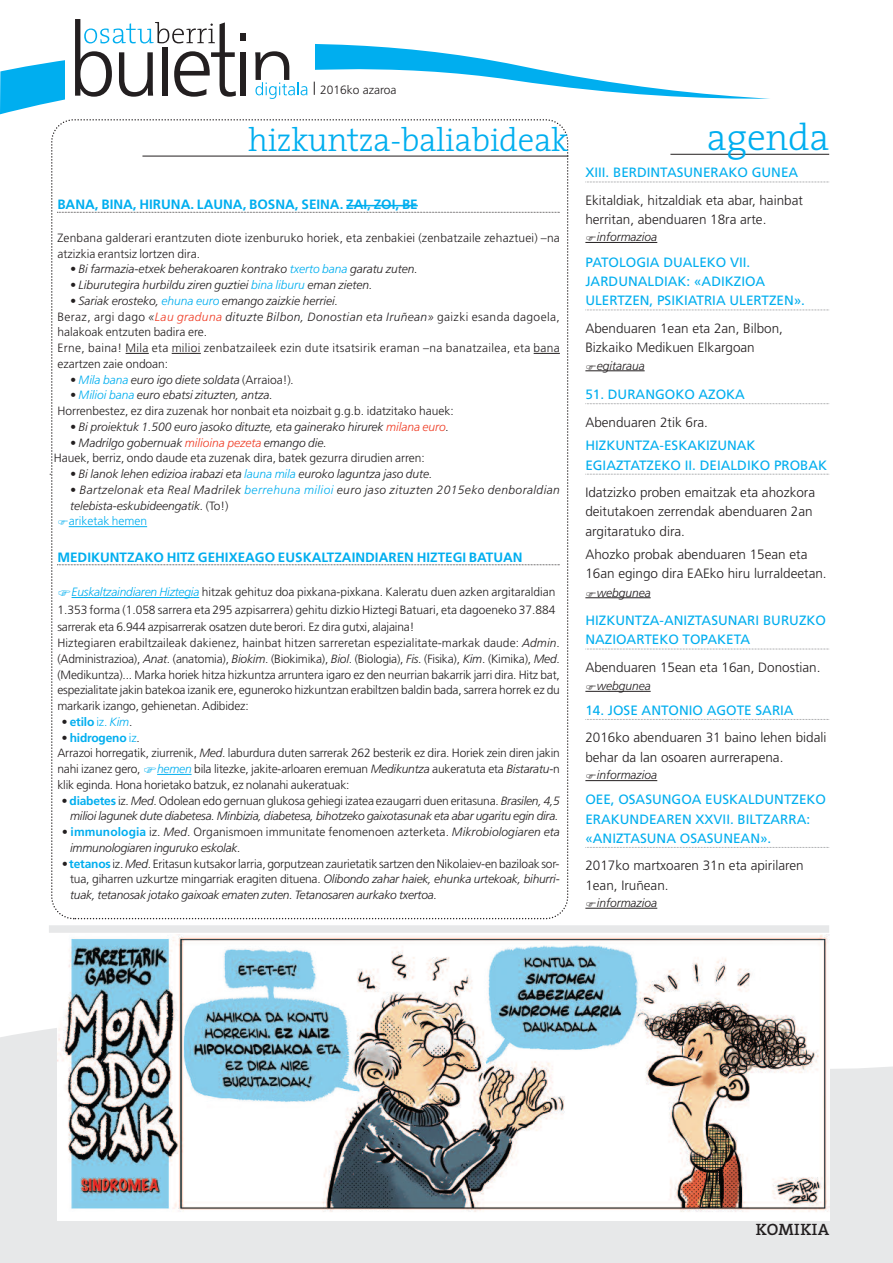
<style>
.page{position:relative;width:893px;height:1263px;background:#fff}
.page>*{position:absolute;margin:0;border:0;box-sizing:border-box;transform-origin:0 0}
.t1{font:300 37.5px "The Serif";letter-spacing:-.01em;color:#00aeef}
.t2{font:300 33px "The Serif";letter-spacing:-.01em;color:#00aeef}
.t3{font:600 16.5px "The Serif";letter-spacing:.02em;color:#231f20}
.t4{font:300 13.5px/19.2px "Frutiger";color:#231f20}
.t5{font:13.5px/19.2px "Frutiger";color:#00aeef}
.t6{font:700 13.5px "Frutiger";color:#00aeef}
.t7{font:300 12px/15.8px "Frutiger";color:#231f20}
.t8{font:italic 300 12px/15.8px "Frutiger";color:#231f20}
.t9{font:300 12px/15.8px "Frutiger";letter-spacing:.025em;color:#231f20}
.t10{font:italic 300 12px/15.8px "Frutiger";letter-spacing:-.02em;color:#231f20;text-align:center}
.t11{font:italic 300 12px/15.8px "Frutiger";letter-spacing:.035em;color:#231f20}
.t12{font:700 12px "Frutiger";letter-spacing:-.015em;color:#00aeef}
.s1{color:#00aeef}
.s2{font-style:italic}
.s3{font-style:italic;color:#00aeef}
.s4{font-style:italic;color:#ef3c25}
.s5{font-style:normal}
.s6{color:#ef3c25}
.s7{font-style:normal;color:#00aeef}
.s8{font-weight:300;font-style:italic;color:#231f20}
.s9{font-weight:300}
.s10{font-weight:300;font-style:italic}
.s11{font-weight:300;color:#231f20}
.s12{font-weight:700;color:#00aeef}
.s13{font-weight:700;font-style:normal;color:#00aeef}
</style>
<div class="page">
<svg style="left:51px;top:119px;width:518px;height:801px"></svg>
<hr style="left:142px;top:156px;width:426px;height:1px;background:#231f20">
<svg style="left:57px;top:212px;width:503px;height:1px"></svg>
<hr style="left:346px;top:205px;width:72px;height:1px;background:#00aeef">
<svg style="left:126px;top:353px;width:23px;height:1px"></svg>
<svg style="left:172px;top:353px;width:29px;height:1px"></svg>
<svg style="left:534px;top:353px;width:26px;height:1px"></svg>
<hr style="left:69px;top:526px;width:78px;height:1px;background:#00aeef">
<svg style="left:57px;top:564px;width:503px;height:1px"></svg>
<hr style="left:72px;top:597px;width:127px;height:1px;background:#00aeef">
<hr style="left:157px;top:774px;width:35px;height:1px;background:#00aeef">
<svg style="left:0;top:44px;width:770px;height:70px"></svg>
<div style="left:65px;top:16px;width:249px;height:102px;background:#fff"></div>
<svg style="left:255px;top:51px;width:52px;height:48px"></svg>
<svg style="left:75px;top:19px;width:171px;height:78px"></svg>
<svg style="left:314px;top:82px;width:1px;height:13px"></svg>
<div style="left:0;top:1028px;width:893px;height:235px;background:#e7e8e9"></div>
<div style="left:49px;top:925px;width:780px;height:8px;background:#e7e8e9"></div>
<hr style="left:670px;top:154px;width:159px;height:1px;background:#231f20">
<svg style="left:585px;top:182px;width:244px;height:1px"></svg>
<svg style="left:585px;top:310px;width:244px;height:1px"></svg>
<svg style="left:585px;top:403px;width:244px;height:1px"></svg>
<svg style="left:585px;top:474px;width:244px;height:1px"></svg>
<svg style="left:585px;top:649px;width:244px;height:1px"></svg>
<svg style="left:585px;top:719px;width:244px;height:1px"></svg>
<svg style="left:585px;top:847px;width:244px;height:1px"></svg>
<hr style="left:585px;top:370px;width:60px;height:1px;background:#231f20">
<hr style="left:585px;top:597px;width:66px;height:1px;background:#231f20">
<hr style="left:585px;top:691px;width:66px;height:1px;background:#231f20">
<hr style="left:585px;top:242px;width:72px;height:1px;background:#231f20">
<hr style="left:585px;top:780px;width:72px;height:1px;background:#231f20">
<hr style="left:585px;top:908px;width:72px;height:1px;background:#231f20">
<img style="left:58px;top:935px;width:771px;height:286px">
<svg style="left:58px;top:520px;width:10px;height:5px"></svg>
<svg style="left:59px;top:590px;width:11px;height:6px"></svg>
<svg style="left:144px;top:767px;width:12px;height:5px"></svg>
<p class="t7" style="left:320px;top:83px;width:78px">2016ko azaroa</p>
<h2 class="t2" style="left:248px;top:129px;width:322px">hizkuntza-baliabideak</h2>
<p class="t6" style="left:57px;top:199px;width:362px">BANA, BINA, HIRUNA. LAUNA, BOSNA, SEINA. ZAI, ZOI, BE</p>
<p class="t7" style="left:57px;top:231px;width:504px">Zenbana galderari erantzuten diote izenburuko horiek, eta zenbakiei (zenbatzaile zehaztuei) –na atzizkia erantsiz lortzen dira.</p>
<p class="t8" style="left:70px;top:262px;width:349px">• Bi farmazia-etxek beherakoaren kontrako <span class="s1">txerto bana</span> garatu zuten.</p>
<p class="t8" style="left:70px;top:278px;width:304px">• Liburutegira hurbildu ziren guztiei <span class="s1">bina liburu</span> eman zieten.</p>
<p class="t9" style="left:57px;top:294px;width:504px;text-indent:13px"><span class="s2">• Sariak erosteko,</span> <span class="s3">ehuna euro</span> <span class="s2">emango zaizkie herriei.<br></span>Beraz, argi dago <span class="s2">«</span><span class="s4">Lau graduna</span> <span class="s2">dituzte Bilbon, Donostian eta Iruñean»</span> gaizki esanda dagoela, halakoak entzuten badira ere.<br>Erne, baina! Mila eta milioi zenbatzaileek ezin dute itsatsirik eraman –na banatzailea, eta bana ezartzen zaie ondoan:</p>
<p class="t8" style="left:70px;top:372px;width:225px">• <span class="s1">Mila bana</span> euro igo diete soldata <span class="s5">(Arraioa!)</span>.</p>
<p class="t7" style="left:57px;top:388px;width:398px;text-indent:13px"><span class="s2">•</span> <span class="s3">Milioi bana</span> <span class="s2">euro ebatsi zituzten, antza.<br></span>Horrenbestez, ez dira zuzenak hor nonbait eta noizbait g.g.b. idatzitako hauek:</p>
<p class="t8" style="left:70px;top:420px;width:381px">• Bi proiektuk 1.500 euro jasoko dituzte, eta gainerako hirurek <span class="s6">milana euro</span>.</p>
<p class="t8" style="left:70px;top:435px;width:258px">• Madrilgo gobernuak <span class="s6">milioina pezeta</span> emango die.</p>
<p class="t7" style="left:54px;top:451px;width:373px">Hauek, berriz, ondo daude eta zuzenak dira, batek gezurra dirudien arren:</p>
<p class="t8" style="left:49px;top:467px;width:385px"><span class="s5">·</span> • Bi lanok lehen edizioa irabazi eta <span class="s1">launa mila</span> euroko laguntza jaso dute.</p>
<p class="t11" style="left:69px;top:483px;width:493px">• Bartzelonak eta Real Madrilek <span class="s1">berrehuna milioi</span> euro jaso zituzten 2015eko denboraldian telebista-eskubideengatik. <span class="s5">(To!)<br></span><span class="s7">ariketak hemen</span></p>
<p class="t6" style="left:57px;top:551px;width:467px">MEDIKUNTZAKO HITZ GEHIXEAGO EUSKALTZAINDIAREN HIZTEGI BATUAN</p>
<p class="t7" style="left:57px;top:584px;width:500px;line-height:17.5px;text-align:justify;text-indent:14px"><span class="s3">Euskaltzaindiaren Hiztegia</span> hitzak gehituz doa pixkana-pixkana. Kaleratu duen azken argitaraldian 1.353 forma (1.058 sarrera eta 295 azpisarrera) gehitu dizkio Hiztegi Batuari, eta dagoeneko 37.884 sarrerak eta 6.944 azpisarrerak osatzen dute berori. Ez dira gutxi, alajaina!</p>
<p class="t7" style="left:57px;top:636px;width:504px;text-align:justify">Hiztegiaren erabiltzaileak dakienez, hainbat hitzen sarreretan espezialitate-markak daude: <span class="s2">Admin</span>. (Administrazioa), <span class="s2">Anat</span>. (anatomia), <span class="s2">Biokim</span>. (Biokimika), <span class="s2">Biol</span>. (Biologia), <span class="s2">Fis</span>. (Fisika), <span class="s2">Kim</span>. (Kimika), <span class="s2">Med</span>. (Medikuntza)... Marka horiek hitza hizkuntza arruntera igaro ez den neurrian bakarrik jarri dira. Hitz bat, espezialitate jakin batekoa izanik ere, eguneroko hizkuntzan erabiltzen baldin bada, sarrera horrek ez du markarik izango, gehienetan. Adibidez:</p>
<p class="t12" style="left:62px;top:717px;width:72px"><span class="s8">•</span> etilo <span class="s9">iz.</span> <span class="s10">Kim</span><span class="s11">.</span></p>
<p class="t7" style="left:57px;top:730px;width:504px;text-indent:4px"><span class="s2">•</span> <span class="s12">hidrogeno</span> <span class="s1">iz</span>.<br>Arrazoi horregatik, ziurrenik, <span class="s2">Med</span>. laburdura duten sarrerak 262 besterik ez dira. Horiek zein diren jakin nahi izanez gero,</p>
<p class="t7" style="left:57px;top:762px;width:504px;text-indent:100px"><span class="s3">hemen</span> bila litezke, jakite-arloaren eremuan <span class="s2">Medikuntza</span> aukeratuta eta <span class="s2">Bistaratu</span>-n klik eginda. Hona horietako batzuk, ez nolanahi aukeratuak:</p>
<p class="t10" style="left:62px;top:793px;width:500px">• <span class="s13">diabetes</span> <span class="s5">iz.</span> Med<span class="s5">. Odolean edo gernuan glukosa gehiegi izatea ezaugarri duen eritasuna.</span> Brasilen, 4,5 milioi lagunek dute diabetesa. Minbizia, diabetesa, bihotzeko gaixotasunak eta abar ugaritu egin dira.</p>
<p class="t8" style="left:70px;top:825px;width:491px;text-indent:-9px">• <span class="s13">immunologia</span> <span class="s5">iz.</span> Med<span class="s5">. Organismoen immunitate fenomenoen azterketa.</span> Mikrobiologiaren eta immunologiaren inguruko eskolak.</p>
<p class="t7" style="left:70px;top:856px;width:491px;text-align:justify;text-indent:-9px"><span class="s2">•</span> <span class="s12">tetanos</span> iz.<span class="s2">Med</span>. Eritasunkutsakorlarria,gorputzeanzaurietatik sartzendenNikolaiev-enbaziloak sor&shy;tua, giharren uzkurtze mingarriak eragiten dituena. <span class="s2">Olibondo zahar haiek, ehunka urtekoak, bihurri&shy;tuak, tetanosak jotako gaixoak ematen zuten. Tetanosaren aurkako txertoa.</span></p>
<h1 class="t1" style="left:707px;top:124px;width:124px">agenda</h1>
<p class="t5" style="left:585px;top:164px;width:214px">XIII. BERDINTASUNERAKO GUNEA</p>
<p class="t4" style="left:585px;top:192px;width:219px">Ekitaldiak, hitzaldiak eta abar, hainbat herritan, abenduaren 18ra arte.</p>
<p class="t5" style="left:585px;top:254px;width:221px">PATOLOGIA DUALEKO VII.<br>JARDUNALDIAK: «ADIKZIOA<br>ULERTZEN, PSIKIATRIA ULERTZEN».</p>
<p class="t4" style="left:585px;top:320px;width:199px">Abenduaren 1ean eta 2an, Bilbon,<br>Bizkaiko Medikuen Elkargoan</p>
<p class="t5" style="left:585px;top:386px;width:161px">51. DURANGOKO AZOKA</p>
<p class="t4" style="left:585px;top:414px;width:124px">Abenduaren 2tik 6ra.</p>
<p class="t5" style="left:585px;top:437px;width:243px">HIZKUNTZA-ESKAKIZUNAK<br>EGIAZTATZEKO II. DEIALDIKO PROBAK</p>
<p class="t4" style="left:585px;top:484px;width:231px">Idatzizko proben emaitzak eta ahozkora deitutakoen zerrendak abenduaren 2an argitaratuko dira.</p>
<p class="t4" style="left:585px;top:546px;width:243px">Ahozko probak abenduaren 15ean eta<br>16an egingo dira EAEko hiru lurraldeetan.</p>
<p class="t5" style="left:585px;top:612px;width:242px">HIZKUNTZA-ANIZTASUNARI BURUZKO<br>NAZIOARTEKO TOPAKETA</p>
<p class="t4" style="left:585px;top:659px;width:237px">Abenduaren 15ean eta 16an, Donostian.</p>
<p class="t5" style="left:585px;top:701px;width:210px">14. JOSE ANTONIO AGOTE SARIA</p>
<p class="t4" style="left:585px;top:729px;width:243px">2016ko abenduaren 31 baino lehen bidali behar da lan osoaren aurrerapena.</p>
<p class="t5" style="left:585px;top:791px;width:242px">OEE, OSASUNGOA EUSKALDUNTZEKO<br>ERAKUNDEAREN XXVII. BILTZARRA: «ANIZTASUNA OSASUNEAN».</p>
<p class="t4" style="left:585px;top:857px;width:220px">2017ko martxoaren 31n eta apirilaren<br>1ean, Iruñean.</p>
<p class="t8" style="left:597px;top:230px;width:62px">informazioa</p>
<p class="t8" style="left:597px;top:358px;width:49px">egitaraua</p>
<p class="t8" style="left:597px;top:585px;width:55px">webgunea</p>
<p class="t8" style="left:597px;top:679px;width:55px">webgunea</p>
<p class="t8" style="left:597px;top:768px;width:62px">informazioa</p>
<p class="t8" style="left:597px;top:896px;width:62px">informazioa</p>
<h3 class="t3" style="left:756px;top:1224px;width:75px">KOMIKIA</h3>
</div>
